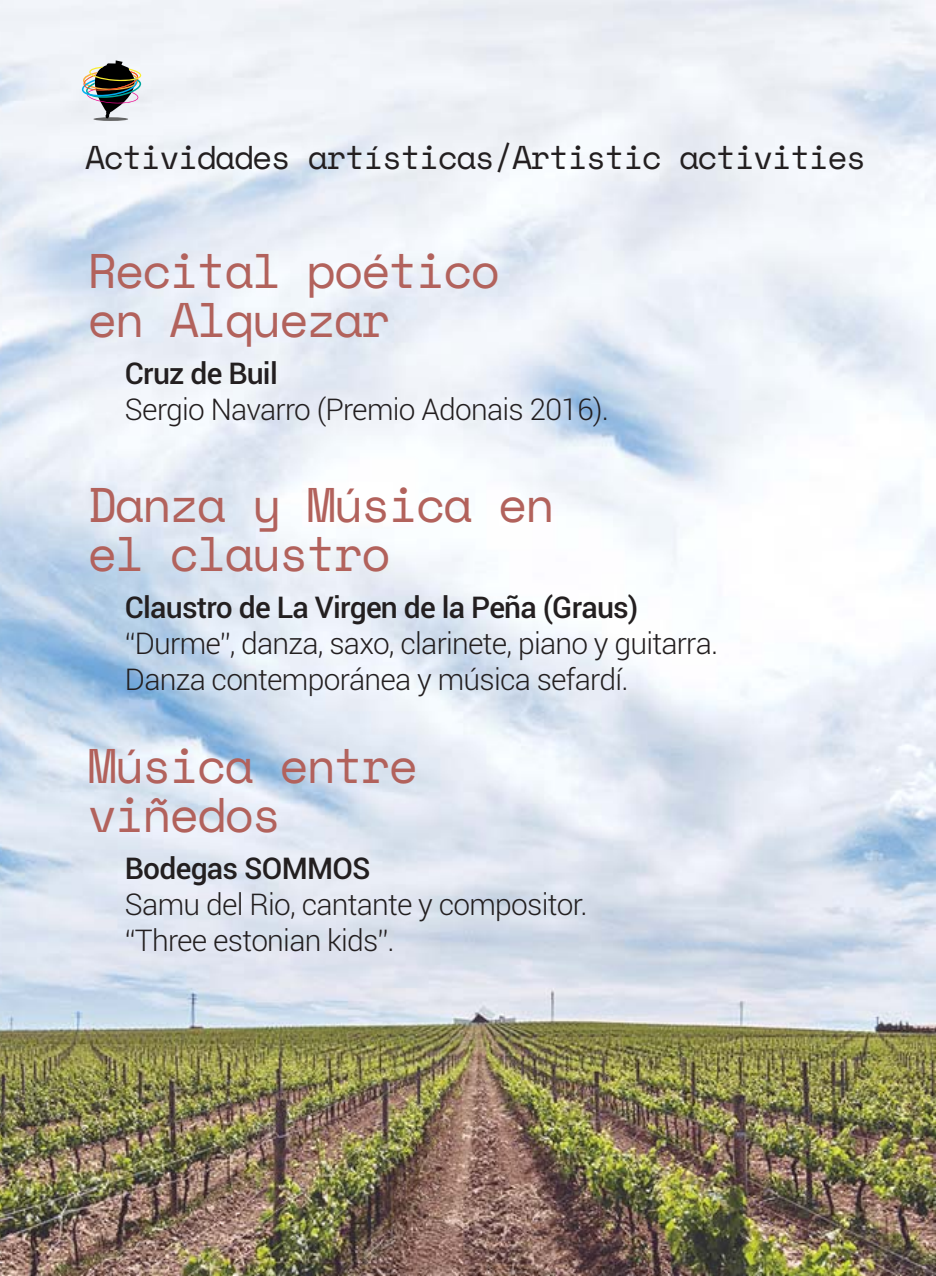
<style>
.page{position:relative;width:936px;height:1276px;background:#fff}
.page>*{position:absolute;margin:0;border:0;box-sizing:border-box;transform-origin:0 0}
.t1{font:48.6px/48.6px "Space Mono";letter-spacing:-.05em;color:#b2625c}
.t2{font:33px "Space Mono";letter-spacing:-.05em;color:#231f20}
.t3{font:300 30px/36px "Roboto";letter-spacing:-.025em;color:#231f20}
.t4{font:500 30px "Roboto";letter-spacing:-.025em;color:#231f20}
</style>
<div class="page">
<img style="left:0;top:0;width:935px;height:1276px">
<svg style="left:93px;top:117px;width:35px;height:4px"></svg>
<img style="left:81px;top:60px;width:60px;height:59px">
<p class="t2" style="left:85px;top:145px;width:782px">Actividades artísticas/Artistic activities</p>
<h1 class="t1" style="left:88px;top:251px;width:414px">Recital poético en Alquezar</h1>
<p class="t4" style="left:125px;top:361px;width:154px">Cruz de Buil</p>
<p class="t3" style="left:125px;top:393px;width:485px">Sergio Navarro (Premio Adonais 2016).</p>
<h1 class="t1" style="left:88px;top:485px;width:469px">Danza y Música en el claustro</h1>
<p class="t4" style="left:125px;top:595px;width:515px">Claustro de La Virgen de la Peña (Graus)</p>
<p class="t3" style="left:125px;top:627px;width:595px">“Durme”, danza, saxo, clarinete, piano y guitarra.<br>Danza contemporánea y música sefardí.</p>
<h1 class="t1" style="left:88px;top:746px;width:332px">Música entre viñedos</h1>
<p class="t4" style="left:125px;top:856px;width:247px">Bodegas SOMMOS</p>
<p class="t3" style="left:125px;top:888px;width:464px">Samu del Rio, cantante y compositor. “Three estonian kids”.</p>
</div>
